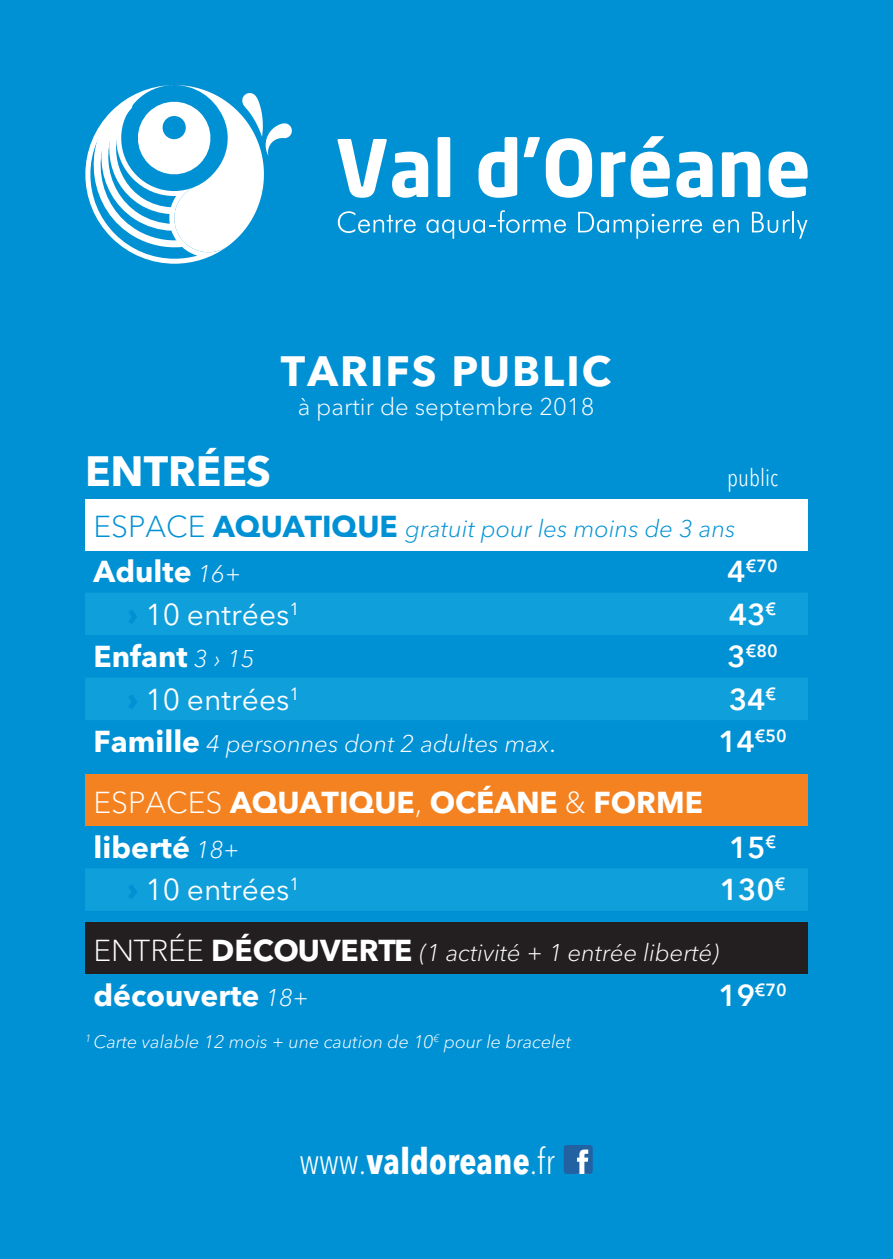
<style>
.page{position:relative;width:893px;height:1259px;background:#0091d5}
.page>*{position:absolute;margin:0;border:0;box-sizing:border-box;transform-origin:0 0}
.t1{font:700 42px "Avenir Next LT Pro";letter-spacing:.05em;color:#fff}
.t2{font:700 42px "Avenir Next LT Pro";color:#fff}
.t3{font:700 condensed 36px "Avenir Next";color:#fff}
.t4{font:700 30px/44.7px "Avenir Next LT Pro";color:#fff}
.t5{font:30px "Avenir Next LT Pro";color:#fff}
.t6{font:600 30px "Avenir Next LT Pro";color:#fff}
.t7{font:italic 300 24px "Avenir Next LT Pro";color:#fff}
.t8{font:italic 300 24px/51px "Avenir Next LT Pro";color:#0091d5}
.t9{font:300 24px "Avenir Next LT Pro";color:#fff}
.t10{font:italic 300 18px "Avenir Next LT Pro";color:#fff}
.t11{font:600 17.4px "Avenir Next LT Pro";color:#fff}
.s1{font-style:normal;font-stretch:condensed;color:#fff}
.s2{font-style:normal;font-size:30px}
.s3{font-weight:700;font-style:normal;font-size:30px}
.s4{font-weight:300;font-style:italic;font-size:24px}
.s5{font-size:30px}
.s6{font-weight:800;color:#0091d5}
.s7{font-weight:400;font-style:normal}
.s8{font-weight:300}
.s9{font-family:"Avenir Next LT Pro";font-weight:300}
</style>
<div class="page">
<svg style="left:564px;top:1145px;width:29px;height:29px"></svg>
<div style="left:85px;top:499px;width:723px;height:51px;background:#fff"></div>
<svg style="left:85px;top:593px;width:723px;height:127px;fill:#0f9fdb"></svg>
<div style="left:85px;top:774px;width:723px;height:51px;background:#f58220"></div>
<div style="left:85px;top:869px;width:723px;height:42px;background:#0f9fdb"></div>
<div style="left:85px;top:923px;width:723px;height:51px;background:#231f20"></div>
<svg style="left:337px;top:139px;width:91px;height:59px"></svg>
<svg style="left:438px;top:137px;width:12px;height:60px"></svg>
<svg style="left:479px;top:137px;width:38px;height:61px"></svg>
<svg style="left:524px;top:137px;width:16px;height:20px"></svg>
<svg style="left:546px;top:138px;width:46px;height:60px"></svg>
<svg style="left:601px;top:152px;width:24px;height:45px"></svg>
<svg style="left:631px;top:136px;width:39px;height:62px"></svg>
<svg style="left:676px;top:152px;width:36px;height:46px"></svg>
<svg style="left:722px;top:152px;width:38px;height:45px"></svg>
<svg style="left:768px;top:152px;width:40px;height:46px"></svg>
<svg style="left:338px;top:211px;width:78px;height:22px"></svg>
<svg style="left:426px;top:210px;width:140px;height:29px"></svg>
<svg style="left:578px;top:212px;width:124px;height:27px"></svg>
<svg style="left:713px;top:219px;width:26px;height:14px"></svg>
<svg style="left:752px;top:212px;width:38px;height:21px"></svg>
<hr style="left:792px;top:211px;width:2px;height:21px;background:#fff">
<svg style="left:797px;top:220px;width:10px;height:19px"></svg>
<svg style="left:85px;top:85px;width:207px;height:179px"></svg>
<h1 class="t1" style="left:281px;top:335px;width:332px">TARIFS PUBLIC</h1>
<p class="t9" style="left:298px;top:386px;width:298px">à partir de septembre 2018</p>
<h1 class="t2" style="left:85px;top:435px;width:187px">ENTRÉES</h1>
<p class="t8" style="left:94px;top:451px;width:686px;text-indent:634px"><span class="s1">public<br></span><span class="s2">ESPACE</span> <span class="s3">AQUATIQUE</span> gratuit pour les moins de 3 ans</p>
<p class="t4" style="left:94px;top:549px;width:149px">Adulte <span class="s4">16+</span></p>
<p class="t11" style="left:727px;top:551px;width:52px"><span class="s5">4</span>€70</p>
<p class="t5" style="left:128px;top:589px;width:174px"><span class="s6">›</span> 10 entrées<sup>1</sup></p>
<p class="t6" style="left:729px;top:588px;width:49px">43<sup>€</sup></p>
<p class="t4" style="left:94px;top:634px;width:163px">Enfant <span class="s4">3 › 15</span></p>
<p class="t11" style="left:727px;top:636px;width:52px"><span class="s5">3</span>€80</p>
<p class="t5" style="left:128px;top:674px;width:174px"><span class="s6">›</span> 10 entrées<sup>1</sup></p>
<p class="t6" style="left:729px;top:673px;width:49px">34<sup>€</sup></p>
<p class="t7" style="left:94px;top:723px;width:463px"><span class="s3">Famille</span> 4 personnes dont 2 adultes max<span class="s7">.</span></p>
<p class="t11" style="left:718px;top:721px;width:70px"><span class="s5">14</span>€50</p>
<p class="t4" style="left:94px;top:780px;width:611px"><span class="s8">ESPACES</span> AQUATIQUE<span class="s8">,</span> OCÉANE <span class="s8">&amp;</span> FORME liberté <span class="s4">18+</span></p>
<p class="t6" style="left:729px;top:821px;width:49px">15<sup>€</sup></p>
<p class="t5" style="left:128px;top:864px;width:174px"><span class="s6">›</span> 10 entrées<sup>1</sup></p>
<p class="t6" style="left:720px;top:864px;width:67px">130<sup>€</sup></p>
<p class="t7" style="left:94px;top:932px;width:627px"><span class="s2">ENTRÉE</span> <span class="s3">DÉCOUVERTE</span> (1 activité + 1 entrée liberté)</p>
<p class="t4" style="left:94px;top:972px;width:217px">découverte <span class="s4">18+</span></p>
<p class="t11" style="left:718px;top:975px;width:70px"><span class="s5">19</span>€70</p>
<p class="t10" style="left:85px;top:1026px;width:488px"><sup>1</sup> Carte valable 12 mois + une caution de 10<sup>€</sup> pour le bracelet</p>
<h2 class="t3" style="left:299px;top:1139px;width:257px"><span class="s9">www.</span>valdoreane<span class="s9">.fr</span></h2>
</div>
